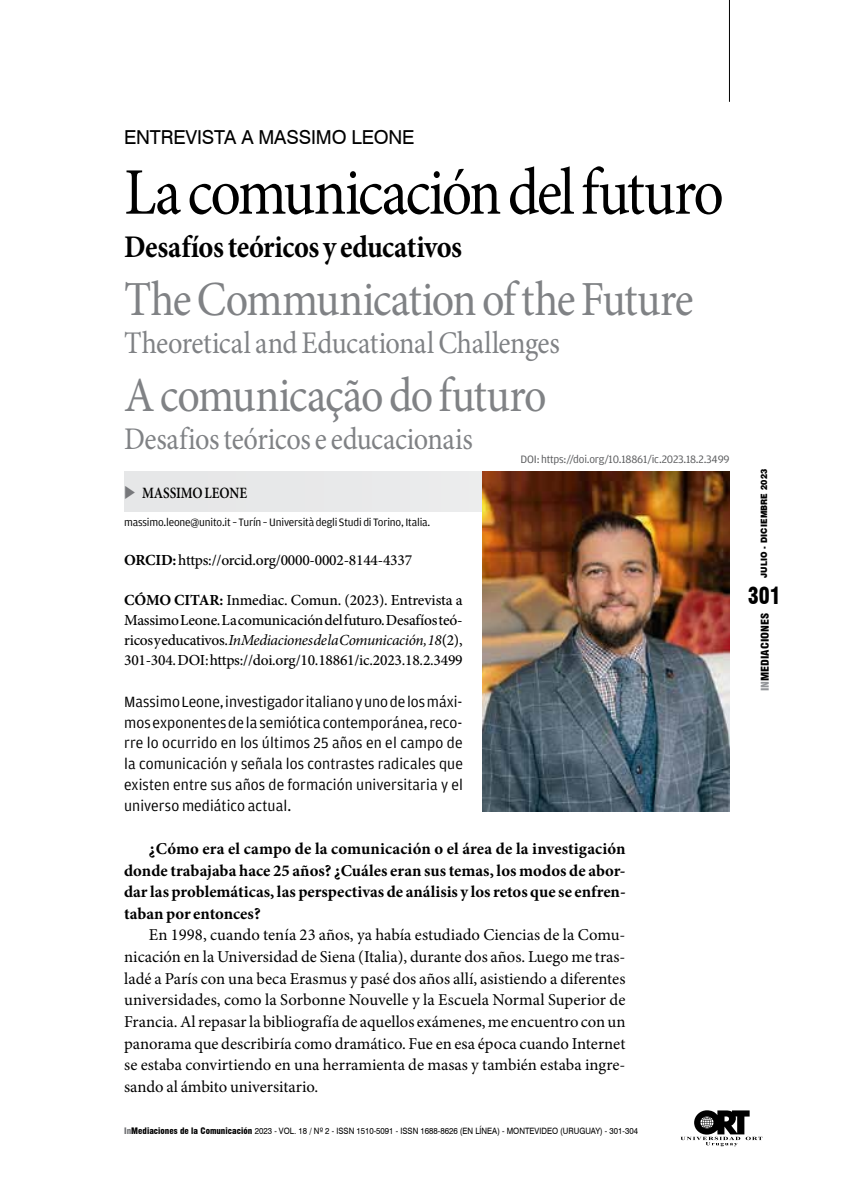
<style>
.page{position:relative;width:844px;height:1191px;background:#fff}
.page>*{position:absolute;margin:0;border:0;box-sizing:border-box;transform-origin:0 0}
.t1{font:66.5px "Minion Pro";letter-spacing:-.025em;color:#000;scale:.9 1}
.t2{font:49px "Minion Pro";letter-spacing:-.01em;color:#808285;scale:.9 1}
.t3{font:31.5px "Minion Pro";letter-spacing:-.01em;color:#808285;scale:.9 1}
.t4{font:700 31.5px "Minion Pro";letter-spacing:-.015em;color:#000;scale:.9 1}
.t5{font:900 condensed 22.75px "Swiss 721 BT";color:#000;scale:.9 1}
.t6{font:19.25px "Swiss 721 BT";letter-spacing:-.01em;color:#000}
.t7{font:16.62px/21.7px "Minion Pro";letter-spacing:-.005em;color:#000;text-align:justify}
.t8{font:700 16.62px/21.7px "Minion Pro";color:#000;text-align:justify}
.t9{font:15.75px/20.7px "Amplitude";letter-spacing:.005em;color:#000;text-align:justify}
.t10{font:600 15.75px "Minion Pro";letter-spacing:-.005em;color:#000;scale:.85 1}
.t11{font:500 15.4px/19.9px "Minion Pro";letter-spacing:-.015em;color:#000;text-align:justify}
.t12{font:11.38px "Amplitude";letter-spacing:-.015em;color:#000}
.t13{font:11.38px "Amplitude";letter-spacing:-.015em;color:#58595b}
.t14{font:900 condensed 10.5px "Swiss 721 BT";color:#000;scale:1.1 1}
.t15{font:8.75px "Swiss 721 BT";color:#000;scale:.9 1}
.t16{font:900 8.75px "Swiss 721 BT";letter-spacing:.02em;color:#000;scale:.9 1}
.s1{font-weight:700}
.s2{font-weight:400;font-style:italic}
.s3{font-weight:900;font-stretch:condensed;color:#6d6e71}
.s4{font-weight:900;font-stretch:condensed}
.s5{color:#939598}
</style>
<div class="page">
<hr style="left:729px;top:0;width:1px;height:102px;background:#000">
<svg style="left:680px;top:1110px;width:82px;height:36px"></svg>
<div style="left:124px;top:471px;width:605px;height:40px;background:#e7e8e9"></div>
<img style="left:482px;top:471px;width:247px;height:340px">
<p class="t6" style="left:124px;top:125px;width:292px">ENTREVISTA A MASSIMO LEONE</p>
<h1 class="t1" style="left:124px;top:148px;width:667px">La comunicación del futuro</h1>
<h3 class="t4" style="left:124px;top:225px;width:377px">Desafíos teóricos y educativos</h3>
<h2 class="t2" style="left:124px;top:266px;width:634px">The Communication of the Future</h2>
<h3 class="t3" style="left:124px;top:322px;width:485px">Theoretical and Educational Challenges</h3>
<h2 class="t2" style="left:124px;top:362px;width:471px">A comunicação do futuro</h2>
<h3 class="t3" style="left:124px;top:418px;width:389px">Desafios teóricos e educacionais</h3>
<p class="t13" style="left:520px;top:453px;width:210px">DOI: https://doi.org/10.18861/ic.2023.18.2.3499</p>
<p class="t10" style="left:142px;top:482px;width:125px">MASSIMO LEONE</p>
<p class="t12" style="left:124px;top:515px;width:308px">massimo.leone@unito.it – Turín – Università degli Studi di Torino, Italia.</p>
<p class="t11" style="left:124px;top:550px;width:289px"><span class="s1">ORCID:</span> https://orcid.org/0000-0002-8144-4337</p>
<p class="t11" style="left:124px;top:590px;width:340px"><span class="s1">CÓMO CITAR:</span> Inmediac. Comun. (2023). Entrevista a Massimo Leone. La comunicación del futuro. Desafíos teó&shy;ricos y educativos. <span class="s2">InMediaciones de la Comunicación, 18</span>(2), 301-304. DOI: https://doi.org/10.18861/ic.2023.18.2.3499</p>
<p class="t9" style="left:124px;top:691px;width:340px">Massimo Leone, investigador italiano y uno de los máxi&shy;mos exponentes de la semiótica contemporánea, reco&shy;rre lo ocurrido en los últimos 25 años en el campo de la comunicación y señala los contrastes radicales que existen entre sus años de formación universitaria y el universo mediático actual.</p>
<p class="t8" style="left:124px;top:837px;width:503px;text-indent:25px">¿Cómo era el campo de la comunicación o el área de la investigación donde trabajaba hace 25 años? ¿Cuáles eran sus temas, los modos de abor&shy;dar las problemáticas, las perspectivas de análisis y los retos que se enfren&shy;taban por entonces?</p>
<p class="t7" style="left:124px;top:924px;width:503px;text-indent:25px">En 1998, cuando tenía 23 años, ya había estudiado Ciencias de la Comu&shy;nicación en la Universidad de Siena (Italia), durante dos años. Luego me tras&shy;ladé a París con una beca Erasmus y pasé dos años allí, asistiendo a diferentes universidades, como la Sorbonne Nouvelle y la Escuela Normal Superior de Francia. Al repasar la bibliografía de aquellos exámenes, me encuentro con un panorama que describiría como dramático. Fue en esa época cuando Internet se estaba convirtiendo en una herramienta de masas y también estaba ingre&shy;sando al ámbito universitario.</p>
<p class="t15" style="left:124px;top:1125px;width:572px"><span class="s3">In</span><span class="s4">Mediaciones de la Comunicación</span> 2023 - VOL. 18 / Nº 2 - ISSN 1510-5091 - ISSN 1688-8626 (EN LÍNEA) - MONTEVIDEO (URUGUAY) - 301-304</p>
<p class="t16" style="left:758px;top:578px;width:123px;rotate:-90deg">JULIO - DICIEMBRE 2023</p>
<h3 class="t5" style="left:747px;top:582px;width:38px">301</h3>
<p class="t14" style="left:758px;top:691px;width:73px;rotate:-90deg"><span class="s5">IN</span>MEDIACIONES</p>
</div>
